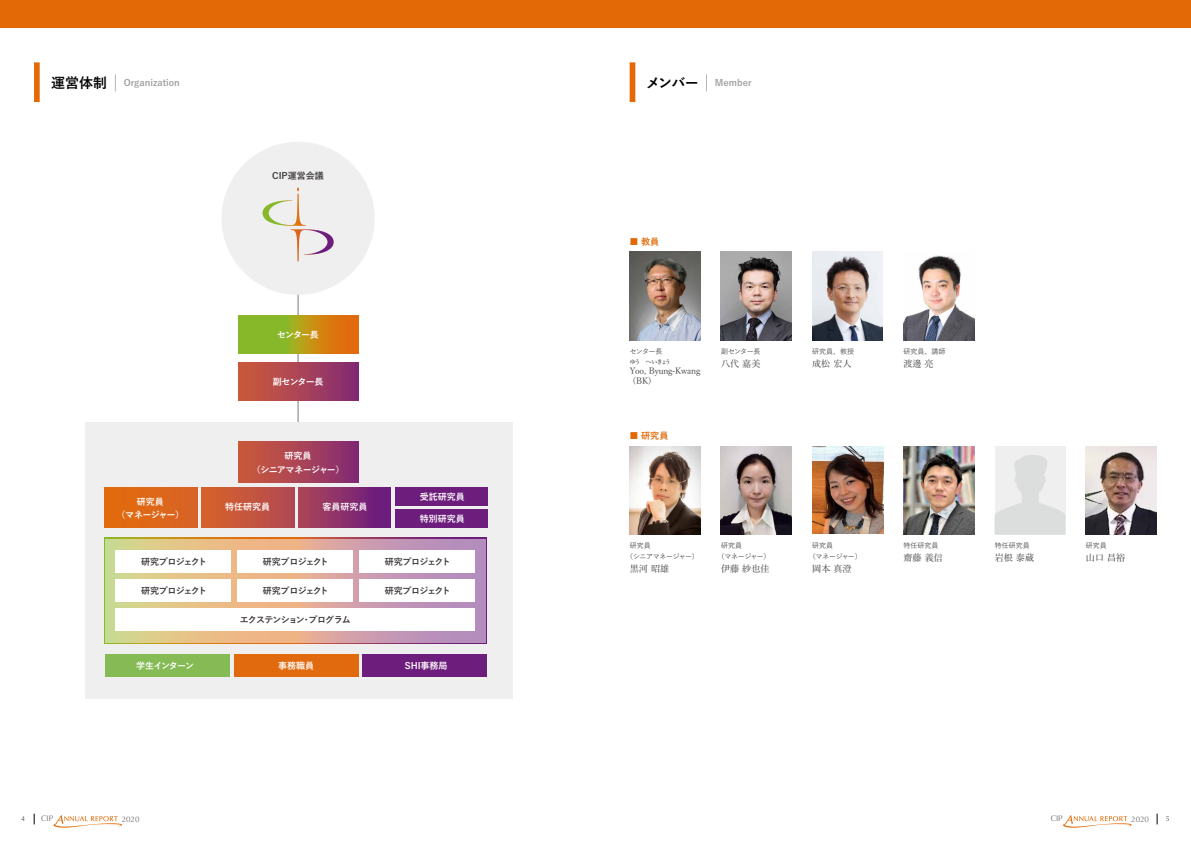
<style>
.page{position:relative;width:1191px;height:842px;background:#fff}
.page>*{position:absolute;margin:0;border:0;box-sizing:border-box;transform-origin:0 0}
.t1{font:500 9.1px "Yu Min";color:#4c4948}
.t2{font:700 9.1px "Yu Go";color:#9fa0a0}
.t3{font:700 9.1px "Yu Go";color:#e26905}
.t4{font:700 9px "Yu Go";letter-spacing:-.08em;color:#3e3a39}
.t5{font:700 9px "Yu Go";color:#fff}
.t6{font:700 9px/13.5px "Yu Go";letter-spacing:-.06em;color:#fff;text-align:center}
.t7{font:700 9px/13.5px "Yu Go";letter-spacing:-.055em;color:#fff;text-align:center}
.t8{font:700 9px "Yu Go";color:#3e3a39}
.t9{font:700 9px "Yu Go";letter-spacing:-.1em;color:#fff}
.t10{font:500 8.7px/10px "Yu Min";letter-spacing:-.02em;color:#4c4948}
.t11{font:8px "Optima";color:#727171}
.t12{font:500 7px "Yu Go";letter-spacing:-.02em;color:#4c4948}
.t13{font:500 7px/11px "Yu Go";letter-spacing:-.045em;color:#4c4948}
.t14{font:500 7px/11px "Yu Go";letter-spacing:-.05em;color:#4c4948}
.t15{font:7px "Optima";color:#4c4948}
.t16{font:600 6px "Yu Min";letter-spacing:-.185em;color:#4c4948}
.s1{font-size:14px;color:#000}
</style>
<div class="page">
<div style="left:0;top:0;width:1191px;height:28px;background:#e26905"></div>
<div style="left:34px;top:62px;width:6px;height:40px;background:#e26905"></div>
<svg style="left:115px;top:74px;width:1px;height:17px"></svg>
<div style="left:629px;top:62px;width:6px;height:40px;background:#e26905"></div>
<svg style="left:706px;top:74px;width:1px;height:17px"></svg>
<img style="left:629px;top:252px;width:71px;height:88px">
<img style="left:629px;top:446px;width:71px;height:89px">
<img style="left:721px;top:252px;width:70px;height:88px">
<img style="left:721px;top:446px;width:70px;height:89px">
<img style="left:812px;top:446px;width:71px;height:88px">
<img style="left:812px;top:252px;width:71px;height:88px">
<img style="left:903px;top:446px;width:71px;height:89px">
<img style="left:903px;top:255px;width:71px;height:85px">
<img style="left:1085px;top:446px;width:71px;height:89px">
<div style="left:994px;top:446px;width:71px;height:89px;background:#efefef"></div>
<svg style="left:994px;top:453px;width:71px;height:82px"></svg>
<hr style="left:297px;top:281px;width:2px;height:178px;background:#9fa0a0">
<div style="left:85px;top:423px;width:427px;height:276px;background:#efefef"></div>
<svg style="left:104px;top:537px;width:383px;height:107px;background:#b17358"></svg>
<svg style="left:105px;top:539px;width:380px;height:103px;background:#d4ae9d"></svg>
<div style="left:221px;top:142px;width:154px;height:153px;background:#efefef;border-radius:50%"></div>
<svg style="left:262px;top:187px;width:72px;height:74px"></svg>
<svg style="left:238px;top:315px;width:120px;height:39px;background:#af9b1c"></svg>
<div style="left:238px;top:363px;width:120px;height:38px;background:linear-gradient(to right,#ce5c39,#852b72)"></div>
<div style="left:238px;top:442px;width:120px;height:40px;background:linear-gradient(to right,#ce5c39,#852b72)"></div>
<div style="left:105px;top:487px;width:92px;height:41px;background:linear-gradient(to right,#e36b0b,#d86326)"></div>
<div style="left:202px;top:487px;width:92px;height:41px;background:linear-gradient(to right,#d7622a,#b24953)"></div>
<div style="left:299px;top:487px;width:92px;height:41px;background:linear-gradient(to right,#ac4558,#671880)"></div>
<div style="left:395px;top:487px;width:93px;height:18px;background:#6d1d7b"></div>
<div style="left:395px;top:510px;width:93px;height:18px;background:#6d1d7b"></div>
<div style="left:105px;top:654px;width:124px;height:23px;background:#86ba54"></div>
<div style="left:234px;top:654px;width:124px;height:23px;background:#e16a0e"></div>
<div style="left:362px;top:654px;width:125px;height:23px;background:#6d1d7b"></div>
<div style="left:116px;top:550px;width:115px;height:23px;background:#fff"></div>
<div style="left:237px;top:550px;width:116px;height:23px;background:#fff"></div>
<div style="left:359px;top:550px;width:116px;height:23px;background:#fff"></div>
<div style="left:116px;top:579px;width:115px;height:23px;background:#fff"></div>
<div style="left:237px;top:579px;width:116px;height:23px;background:#fff"></div>
<div style="left:359px;top:579px;width:116px;height:23px;background:#fff"></div>
<div style="left:116px;top:608px;width:359px;height:23px;background:#fff"></div>
<svg style="left:53px;top:815px;width:69px;height:13px"></svg>
<svg style="left:1063px;top:815px;width:69px;height:13px"></svg>
<p class="t2" style="left:51px;top:77px;width:130px"><span class="s1">運営体制</span> Organization</p>
<p class="t2" style="left:646px;top:77px;width:107px"><span class="s1">メンバー</span> Member</p>
<p class="t8" style="left:272px;top:171px;width:53px">CIP運営会議</p>
<p class="t5" style="left:277px;top:329px;width:43px">センター長</p>
<p class="t5" style="left:273px;top:377px;width:52px">副センター長</p>
<p class="t6" style="left:252px;top:449px;width:94px">研究員<br>（シニアマネージャー）</p>
<p class="t7" style="left:116px;top:495px;width:69px">研究員<br>（マネージャー）</p>
<p class="t5" style="left:225px;top:501px;width:46px">特任研究員</p>
<p class="t5" style="left:322px;top:501px;width:46px">客員研究員</p>
<p class="t5" style="left:420px;top:491px;width:46px">受託研究員</p>
<p class="t5" style="left:420px;top:514px;width:46px">特別研究員</p>
<p class="t4" style="left:141px;top:557px;width:67px">研究プロジェクト</p>
<p class="t4" style="left:263px;top:557px;width:67px">研究プロジェクト</p>
<p class="t4" style="left:385px;top:557px;width:67px">研究プロジェクト</p>
<p class="t4" style="left:141px;top:585px;width:67px">研究プロジェクト</p>
<p class="t4" style="left:263px;top:585px;width:67px">研究プロジェクト</p>
<p class="t4" style="left:240px;top:615px;width:112px">エクステンション・プログラム</p>
<p class="t4" style="left:385px;top:585px;width:67px">研究プロジェクト</p>
<p class="t9" style="left:136px;top:661px;width:60px">学生インターン</p>
<p class="t5" style="left:278px;top:661px;width:37px">事務職員</p>
<p class="t5" style="left:405px;top:661px;width:44px">SHI事務局</p>
<p class="t3" style="left:629px;top:236px;width:31px">■ 教員</p>
<p class="t12" style="left:630px;top:345px;width:34px">センター長</p>
<p class="t16" style="left:629px;top:359px;width:43px">ゆう　へいきょう</p>
<p class="t10" style="left:632px;top:364px;width:69px;text-indent:-3px">Yoo, Byung-Kwang (BK)</p>
<p class="t3" style="left:629px;top:431px;width:40px">■ 研究員</p>
<p class="t12" style="left:721px;top:345px;width:41px">副センター長</p>
<p class="t1" style="left:721px;top:355px;width:41px">八代嘉美</p>
<p class="t14" style="left:626px;top:539px;width:74px;text-indent:4px">研究員<br>（シニアマネージャー）</p>
<p class="t1" style="left:630px;top:560px;width:41px">黒河昭雄</p>
<p class="t13" style="left:717px;top:539px;width:54px;text-indent:4px">研究員<br>（マネージャー）</p>
<p class="t1" style="left:721px;top:560px;width:50px">伊藤紗也佳</p>
<p class="t12" style="left:812px;top:345px;width:43px">研究員、教授</p>
<p class="t1" style="left:812px;top:355px;width:41px">成松宏人</p>
<p class="t13" style="left:808px;top:539px;width:54px;text-indent:4px">研究員<br>（マネージャー）</p>
<p class="t1" style="left:812px;top:560px;width:41px">岡本真澄</p>
<p class="t12" style="left:903px;top:345px;width:43px">研究員、講師</p>
<p class="t1" style="left:903px;top:355px;width:32px">渡邊亮</p>
<p class="t12" style="left:903px;top:539px;width:36px">特任研究員</p>
<p class="t1" style="left:903px;top:549px;width:41px">齋藤義信</p>
<p class="t12" style="left:994px;top:539px;width:36px">特任研究員</p>
<p class="t1" style="left:994px;top:549px;width:41px">岩根泰蔵</p>
<p class="t12" style="left:1086px;top:539px;width:22px">研究員</p>
<p class="t1" style="left:1086px;top:549px;width:41px">山口昌裕</p>
<p class="t15" style="left:21px;top:815px;width:5px">4</p>
<p class="t11" style="left:41px;top:814px;width:14px">CIP</p>
<p class="t11" style="left:122px;top:814px;width:19px">2020</p>
<p class="t11" style="left:1050px;top:814px;width:14px">CIP</p>
<p class="t11" style="left:1131px;top:814px;width:19px">2020</p>
<p class="t15" style="left:1165px;top:815px;width:5px">5</p>
</div>
